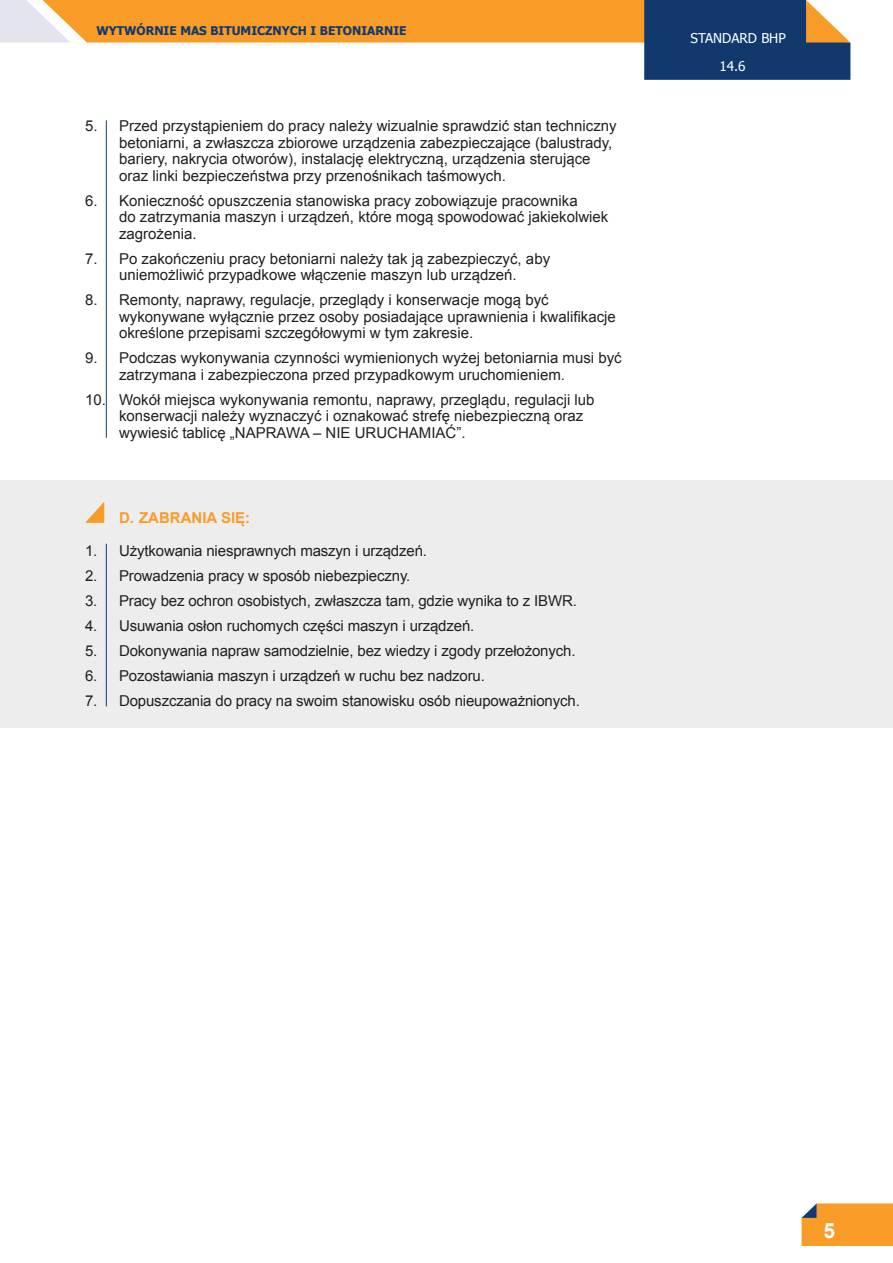
<style>
.page{position:relative;width:893px;height:1263px;background:#fff}
.page>*{position:absolute;margin:0;border:0;box-sizing:border-box;transform-origin:0 0}
.tekst{font:700 21px "Arial";color:#fff}
.Tekst_numerowany{font:15px/16.5px "Arial";color:#231f20}
.Tytulik{font:700 15px "Arial";color:#f89c27}
.t1{font:13.5px "Tahoma";color:#fff}
.t2{font:700 12px "Tahoma";color:#11396e}
</style>
<div class="page">
<svg style="left:801px;top:1203px;width:92px;height:43px;background:#f19d32"></svg>
<svg style="left:0;top:0;width:850px;height:80px"></svg>
<hr style="left:106px;top:120px;width:1px;height:318px;background:#11396e">
<div style="left:0;top:480px;width:893px;height:248px;background:#ededee"></div>
<svg style="left:85px;top:502px;width:19px;height:21px"></svg>
<hr style="left:106px;top:544px;width:1px;height:162px;background:#11396e">
<p class="t2" style="left:96px;top:23px;width:312px">WYTWÓRNIE MAS BITUMICZNYCH I BETONIARNIE</p>
<p class="Tekst_numerowany" style="left:119px;top:118px;width:499px;text-indent:-34px">5. Przed przystąpieniem do pracy należy wizualnie sprawdzić stan techniczny betoniarni, a zwłaszcza zbiorowe urządzenia zabezpieczające (balustrady, bariery, nakrycia otworów), instalację elektryczną, urządzenia sterujące oraz linki bezpieczeństwa przy przenośnikach taśmowych.</p>
<p class="Tekst_numerowany" style="left:119px;top:192px;width:491px;text-indent:-34px">6. Konieczność opuszczenia stanowiska pracy zobowiązuje pracownika<br>do zatrzymania maszyn i urządzeń, które mogą spowodować jakiekolwiek zagrożenia.</p>
<p class="Tekst_numerowany" style="left:85px;top:250px;width:467px;text-align:center">7. Po zakończeniu pracy betoniarni należy tak ją zabezpieczyć, aby uniemożliwić przypadkowe włączenie maszyn lub urządzeń.</p>
<p class="Tekst_numerowany" style="left:119px;top:292px;width:498px;text-indent:-34px">8. Remonty, naprawy, regulacje, przeglądy i konserwacje mogą być wykonywane wyłącznie przez osoby posiadające uprawnienia i kwalifikacje określone przepisami szczegółowymi w tym zakresie.</p>
<p class="Tekst_numerowany" style="left:119px;top:350px;width:504px;text-indent:-34px">9. Podczas wykonywania czynności wymienionych wyżej betoniarnia musi być zatrzymana i zabezpieczona przed przypadkowym uruchomieniem.</p>
<p class="Tekst_numerowany" style="left:119px;top:391px;width:477px;text-indent:-34px">10. Wokół miejsca wykonywania remontu, naprawy, przeglądu, regulacji lub konserwacji należy wyznaczyć i oznakować strefę niebezpieczną oraz wywiesić tablicę „NAPRAWA – NIE URUCHAMIAĆ”.</p>
<p class="Tytulik" style="left:119px;top:508px;width:133px">D. ZABRANIA SIĘ:</p>
<p class="Tekst_numerowany" style="left:85px;top:543px;width:343px">1. Użytkowania niesprawnych maszyn i urządzeń.</p>
<p class="Tekst_numerowany" style="left:85px;top:568px;width:327px">2. Prowadzenia pracy w sposób niebezpieczny.</p>
<p class="Tekst_numerowany" style="left:85px;top:593px;width:493px">3. Pracy bez ochron osobistych, zwłaszcza tam, gdzie wynika to z IBWR.</p>
<p class="Tekst_numerowany" style="left:85px;top:618px;width:391px">4. Usuwania osłon ruchomych części maszyn i urządzeń.</p>
<p class="Tekst_numerowany" style="left:85px;top:643px;width:492px">5. Dokonywania napraw samodzielnie, bez wiedzy i zgody przełożonych.</p>
<p class="Tekst_numerowany" style="left:85px;top:668px;width:401px">6. Pozostawiania maszyn i urządzeń w ruchu bez nadzoru.</p>
<p class="Tekst_numerowany" style="left:85px;top:693px;width:496px">7. Dopuszczania do pracy na swoim stanowisku osób nieupoważnionych.</p>
<p class="t1" style="left:691px;top:29px;width:97px">STANDARD BHP</p>
<p class="t1" style="left:719px;top:57px;width:28px">14.6</p>
<p class="tekst" style="left:823px;top:1217px;width:13px">5</p>
</div>
